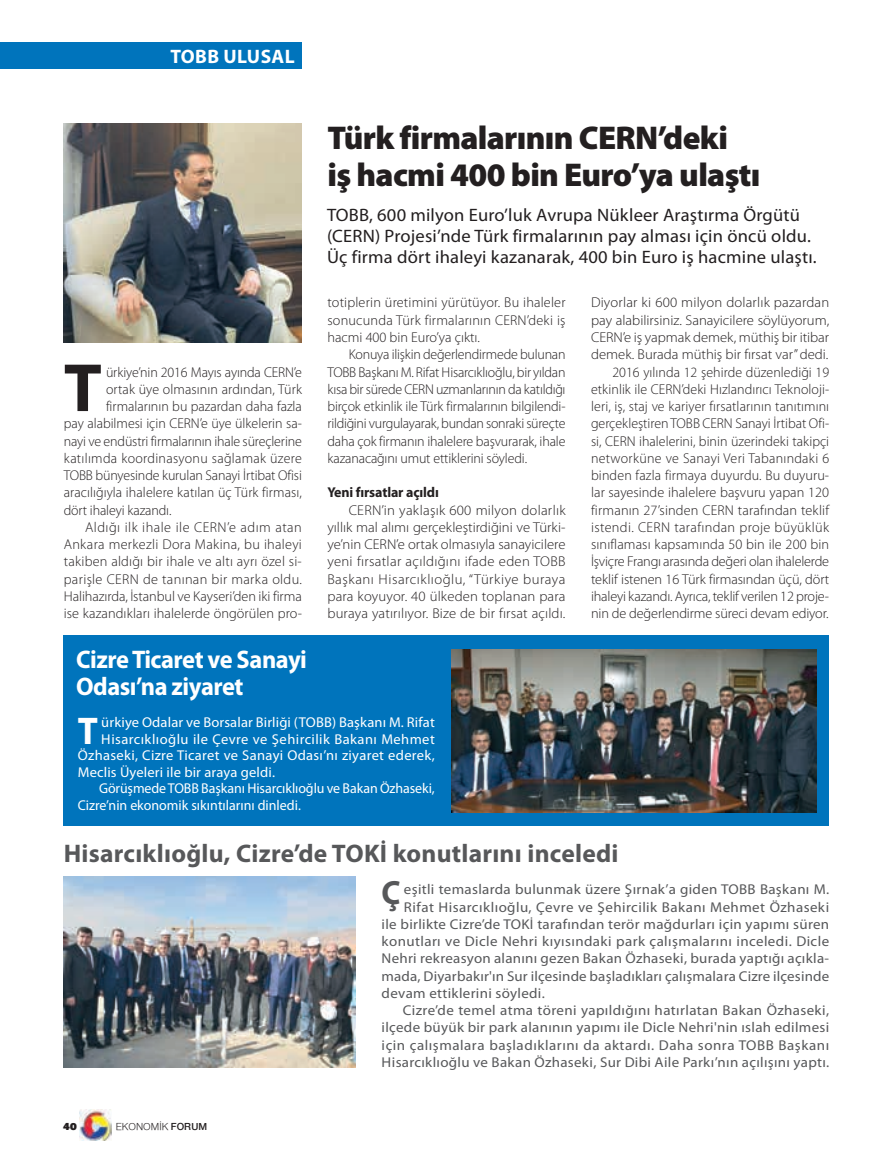
<style>
.page{position:relative;width:893px;height:1170px;background:#fff}
.page>*{position:absolute;margin:0;border:0;box-sizing:border-box;transform-origin:0 0}
.t1{font:700 68.7px "Myriad Pro";color:#231f20}
.t2{font:700 38.7px "Myriad Pro";color:#fff;scale:.95 1}
.t3{font:700 33.75px "Myriad Pro";color:#57585a;scale:.95 1}
.t4{font:900 33px/37.5px "Myriad Pro";letter-spacing:-.02em;color:#231f20}
.t5{font:700 25.5px "Myriad Pro";letter-spacing:.01em;color:#57585a}
.t6{font:700 25.5px/27px "Myriad Pro";letter-spacing:-.02em;color:#fff;scale:.96 1}
.t7{font:700 19.5px "Myriad Pro";letter-spacing:.02em;color:#fff}
.t8{font:18px/21px "Myriad Pro";letter-spacing:.01em;color:#231f20}
.t9{font:300 14.25px/17.2px "Myriad Pro";letter-spacing:.005em;color:#231f20;text-align:justify}
.t10{font:14.25px "Myriad Pro";letter-spacing:.02em;color:#57585a;scale:1.05 1}
.t11{font:14.25px "Myriad Pro";letter-spacing:.01em;color:#fff}
.t12{font:14.25px "Myriad Pro";letter-spacing:.03em;color:#fff}
.t13{font:300 14.25px "Myriad Pro";letter-spacing:.035em;color:#231f20}
.t14{font:700 14.25px "Myriad Pro";letter-spacing:-.01em;color:#231f20}
.t15{font:10.5px "Nimbus Sans Novus";color:#231f20}
.t16{font:900 10.5px "PF Agora Sans Pro";color:#231f20}
.s1{font-weight:600}
</style>
<div class="page">
<img style="left:80px;top:1109px;width:31px;height:31px">
<div style="left:64px;top:635px;width:765px;height:191px;background:#0074bc"></div>
<img style="left:64px;top:124px;width:238px;height:218px">
<div style="left:0;top:43px;width:302px;height:26px;background:#0074bc"></div>
<img style="left:452px;top:649px;width:364px;height:163px">
<img style="left:64px;top:876px;width:291px;height:190px">
<h3 class="t7" style="left:170px;top:49px;width:126px">TOBB ULUSAL</h3>
<h1 class="t1" style="left:64px;top:361px;width:40px">T</h1>
<p class="t9" style="left:106px;top:364px;width:197px">ürkiye’nin 2016 Mayıs ayında CERN’e</p>
<p class="t9" style="left:106px;top:381px;width:197px">ortak üye olmasının ardından, Türk</p>
<p class="t9" style="left:106px;top:399px;width:197px">firmalarının bu pazardan daha fazla</p>
<p class="t9" style="left:64px;top:416px;width:240px">pay alabilmesi için CERN’e üye ülkelerin sa-</p>
<p class="t9" style="left:64px;top:433px;width:240px">nayi ve endüstri firmalarının ihale süreçlerine</p>
<p class="t9" style="left:64px;top:450px;width:240px">katılımda koordinasyonu sağlamak üzere</p>
<p class="t9" style="left:64px;top:467px;width:240px">TOBB bünyesinde kurulan Sanayi İrtibat Ofisi</p>
<p class="t9" style="left:64px;top:485px;width:240px">aracılığıyla ihalelere katılan üç Türk firması,</p>
<p class="t9" style="left:64px;top:502px;width:109px">dört ihaleyi kazandı.</p>
<p class="t13" style="left:85px;top:521px;width:218px">Aldığı ilk ihale ile CERN’e adım atan</p>
<p class="t9" style="left:64px;top:537px;width:240px">Ankara merkezli Dora Makina, bu ihaleyi</p>
<p class="t9" style="left:64px;top:554px;width:240px">takiben aldığı bir ihale ve altı ayrı özel si-</p>
<p class="t9" style="left:64px;top:571px;width:240px">parişle CERN de tanınan bir marka oldu.</p>
<p class="t9" style="left:64px;top:588px;width:240px">Halihazırda, İstanbul ve Kayseri’den iki firma</p>
<p class="t9" style="left:64px;top:605px;width:240px">ise kazandıkları ihalelerde öngörülen pro-</p>
<h3 class="t6" style="left:76px;top:648px;width:242px">Cizre Ticaret ve Sanayi<br>Odası’na ziyaret</h3>
<h3 class="t4" style="left:327px;top:121px;width:435px">Türk firmalarının CERN’deki<br>iş hacmi 400 bin Euro’ya ulaştı</h3>
<p class="t8" style="left:327px;top:206px;width:491px">TOBB, 600 milyon Euro’luk Avrupa Nükleer Araştırma Örgütü (CERN) Projesi’nde Türk firmalarının pay alması için öncü oldu.<br>Üç firma dört ihaleyi kazanarak, 400 bin Euro iş hacmine ulaştı.</p>
<p class="t9" style="left:327px;top:295px;width:240px">totiplerin üretimini yürütüyor. Bu ihaleler sonucunda Türk firmalarının CERN’deki iş hacmi 400 bin Euro’ya çıktı.</p>
<p class="t9" style="left:327px;top:347px;width:240px;text-indent:21px">Konuya ilişkin değerlendirmede bulunan TOBB Başkanı M. Rifat Hisarcıklıoğlu, bir yıldan kısa bir sürede CERN uzmanlarının da katıldığı birçok etkinlik ile Türk firmalarının bilgilendi&shy;rildiğini vurgulayarak, bundan sonraki süreçte daha çok firmanın ihalelere başvurarak, ihale kazanacağını umut ettiklerini söyledi.</p>
<p class="t14" style="left:327px;top:487px;width:113px">Yeni fırsatlar açıldı</p>
<p class="t9" style="left:327px;top:502px;width:240px;text-indent:21px">CERN’in yaklaşık 600 milyon dolarlık yıllık mal alımı gerçekleştirdiğini ve Türki&shy;ye’nin CERN’e ortak olmasıyla sanayicilere yeni fırsatlar açıldığını ifade eden TOBB Başkanı Hisarcıklıoğlu, “Türkiye buraya para koyuyor. 40 ülkeden toplanan para buraya yatırılıyor. Bize de bir fırsat açıldı.</p>
<p class="t9" style="left:591px;top:295px;width:240px;text-align:right">Diyorlar ki 600 milyon dolarlık pazardan pay alabilirsiniz. Sanayicilere söylüyorum, CERN’e iş yapmak demek, müthiş bir itibar demek. Burada müthiş bir fırsat var” dedi.<br>2016 yılında 12 şehirde düzenlediği 19 etkinlik ile CERN’deki Hızlandırıcı Teknoloji&shy;leri, iş, staj ve kariyer fırsatlarının tanıtımını gerçekleştiren TOBB CERN Sanayi İrtibat Ofi&shy;si, CERN ihalelerini, binin üzerindeki takipçi networküne ve Sanayi Veri Tabanındaki 6 binden fazla firmaya duyurdu. Bu duyuru&shy;lar sayesinde ihalelere başvuru yapan 120 firmanın 27’sinden CERN tarafından teklif istendi. CERN tarafından proje büyüklük sınıflaması kapsamında 50 bin ile 200 bin İşviçre Frangı arasında değeri olan ihalelerde teklif istenen 16 Türk firmasından üçü, dört ihaleyi kazandı. Ayrıca, teklif verilen 12 proje&shy;nin de değerlendirme süreci devam ediyor.</p>
<h2 class="t2" style="left:78px;top:716px;width:23px">T</h2>
<p class="t11" style="left:101px;top:717px;width:335px">ürkiye Odalar ve Borsalar Birliği (TOBB) Başkanı M. Rifat</p>
<p class="t12" style="left:101px;top:733px;width:335px">Hisarcıklıoğlu ile Çevre ve Şehircilik Bakanı Mehmet</p>
<p class="t11" style="left:78px;top:750px;width:358px">Özhaseki, Cizre Ticaret ve Sanayi Odası’nı ziyaret ederek,</p>
<p class="t11" style="left:78px;top:766px;width:199px">Meclis Üyeleri ile bir araya geldi.</p>
<p class="t11" style="left:99px;top:783px;width:337px">Görüşmede TOBB Başkanı Hisarcıklıoğlu ve Bakan Özhaseki,</p>
<p class="t11" style="left:78px;top:799px;width:225px">Cizre’nin ekonomik sıkıntılarını dinledi.</p>
<h3 class="t5" style="left:64px;top:843px;width:556px">Hisarcıklıoğlu, Cizre’de TOKİ konutlarını inceledi</h3>
<p class="t16" style="left:63px;top:1122px;width:15px">40</p>
<p class="t15" style="left:116px;top:1120px;width:93px">EKONOMİK <span class="s1">FORUM</span></p>
<h3 class="t3" style="left:382px;top:879px;width:22px">Ç</h3>
<p class="t10" style="left:404px;top:884px;width:406px">eşitli temaslarda bulunmak üzere Şırnak’a giden TOBB Başkanı M.</p>
<p class="t10" style="left:404px;top:901px;width:406px">Rifat Hisarcıklıoğlu, Çevre ve Şehircilik Bakanı Mehmet Özhaseki</p>
<p class="t10" style="left:382px;top:918px;width:428px">ile birlikte Cizre’de TOKİ tarafından terör mağdurları için yapımı süren</p>
<p class="t10" style="left:382px;top:935px;width:428px">konutları ve Dicle Nehri kıyısındaki park çalışmalarını inceledi. Dicle</p>
<p class="t10" style="left:382px;top:953px;width:428px">Nehri rekreasyon alanını gezen Bakan Özhaseki, burada yaptığı açıkla-</p>
<p class="t10" style="left:382px;top:970px;width:428px">mada, Diyarbakır'ın Sur ilçesinde başladıkları çalışmalara Cizre ilçesinde</p>
<p class="t10" style="left:382px;top:987px;width:157px">devam ettiklerini söyledi.</p>
<p class="t10" style="left:403px;top:1004px;width:408px">Cizre’de temel atma töreni yapıldığını hatırlatan Bakan Özhaseki,</p>
<p class="t10" style="left:382px;top:1022px;width:428px">ilçede büyük bir park alanının yapımı ile Dicle Nehri'nin ıslah edilmesi</p>
<p class="t10" style="left:382px;top:1039px;width:428px">için çalışmalara başladıklarını da aktardı. Daha sonra TOBB Başkanı</p>
<p class="t10" style="left:382px;top:1056px;width:428px">Hisarcıklıoğlu ve Bakan Özhaseki, Sur Dibi Aile Parkı’nın açılışını yaptı.</p>
</div>
